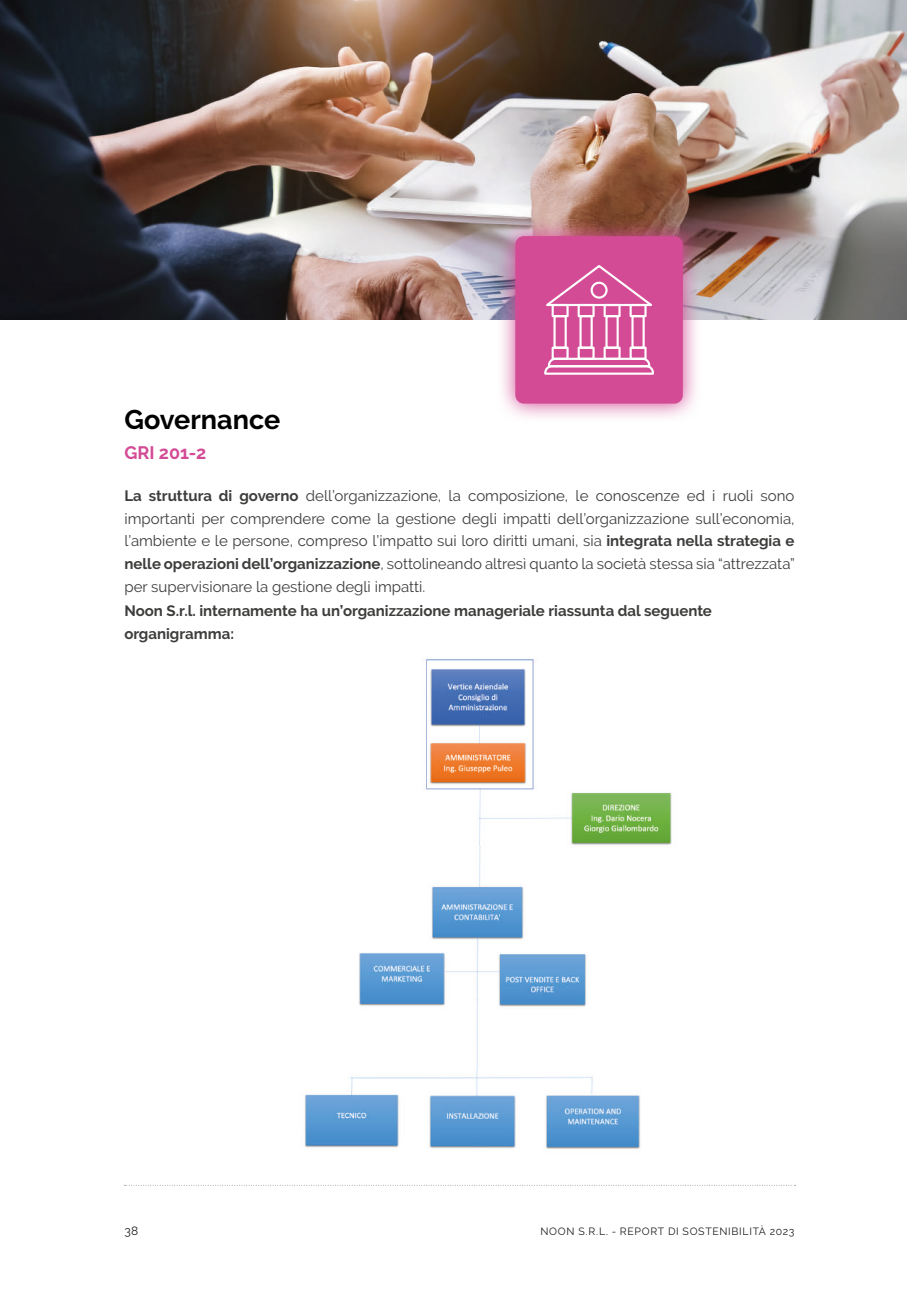
<style>
.page{position:relative;width:919px;height:1289px;background:#fff}
.page>*{position:absolute;margin:0;border:0;box-sizing:border-box;transform-origin:0 0}
.t1{font:700 27px "Raleway";color:#000}
.t2{font:700 18px "Raleway";color:#d34b95}
.t3{font:15px/22.5px "Raleway";color:#3d3d3c;text-align:justify}
.t4{font:700 15px/22.5px "Raleway";color:#3d3d3c}
.t5{font:12px "Raleway";color:#1d1d1b}
.t6{font:10.5px "Raleway";letter-spacing:.07em;color:#1d1d1b}
.s1{font-weight:700}
</style>
<div class="page">
<img style="left:0;top:0;width:906px;height:320px">
<img style="left:496px;top:217px;width:205px;height:201px">
<div style="left:515px;top:236px;width:167px;height:167px;background:#d34b95;border-radius:9px"></div>
<svg style="left:544px;top:356px;width:110px;height:19px"></svg>
<div style="left:551px;top:346px;width:17px;height:14px;border:2px solid #fff"></div>
<div style="left:551px;top:304px;width:17px;height:13px;border:2px solid #fff"></div>
<div style="left:577px;top:346px;width:17px;height:14px;border:2px solid #fff"></div>
<div style="left:577px;top:304px;width:17px;height:13px;border:2px solid #fff"></div>
<div style="left:603px;top:346px;width:17px;height:14px;border:2px solid #fff"></div>
<div style="left:603px;top:304px;width:17px;height:13px;border:2px solid #fff"></div>
<div style="left:629px;top:346px;width:17px;height:14px;border:2px solid #fff"></div>
<div style="left:629px;top:304px;width:17px;height:13px;border:2px solid #fff"></div>
<div style="left:631px;top:315px;width:13px;height:34px;border:2px solid #fff"></div>
<div style="left:605px;top:315px;width:13px;height:34px;border:2px solid #fff"></div>
<div style="left:579px;top:315px;width:13px;height:34px;border:2px solid #fff"></div>
<div style="left:553px;top:315px;width:13px;height:34px;border:2px solid #fff"></div>
<svg style="left:546px;top:265px;width:106px;height:43px"></svg>
<div style="left:590px;top:282px;width:17px;height:17px;border:2px solid #fff;border-radius:50%"></div>
<img style="left:304px;top:659px;width:368px;height:490px">
<h1 class="t1" style="left:124px;top:404px;width:157px">Governance</h1>
<p class="t2" style="left:124px;top:443px;width:83px">GRI 201-2</p>
<p class="t3" style="left:124px;top:485px;width:672px"><span class="s1">La struttura di governo</span> dell’organizzazione, la composizione, le conoscenze ed i ruoli sono importanti per comprendere come la gestione degli impatti dell’organizzazione sull’economia, l’ambiente e le persone, compreso l’impatto sui loro diritti umani, sia <span class="s1">integrata nella strategia e nelle operazioni dell’organizzazione</span>, sottolineando altresì quanto la società stessa sia “attrezzata” per supervisionare la gestione degli impatti.</p>
<p class="t4" style="left:124px;top:600px;width:589px">Noon S.r.l. internamente ha un’organizzazione manageriale riassunta dal seguente organigramma:</p>
<p class="t5" style="left:124px;top:1223px;width:15px">38</p>
<p class="t6" style="left:540px;top:1225px;width:255px">NOON S.R.L. - REPORT DI SOSTENIBILITÀ 2023</p>
</div>
